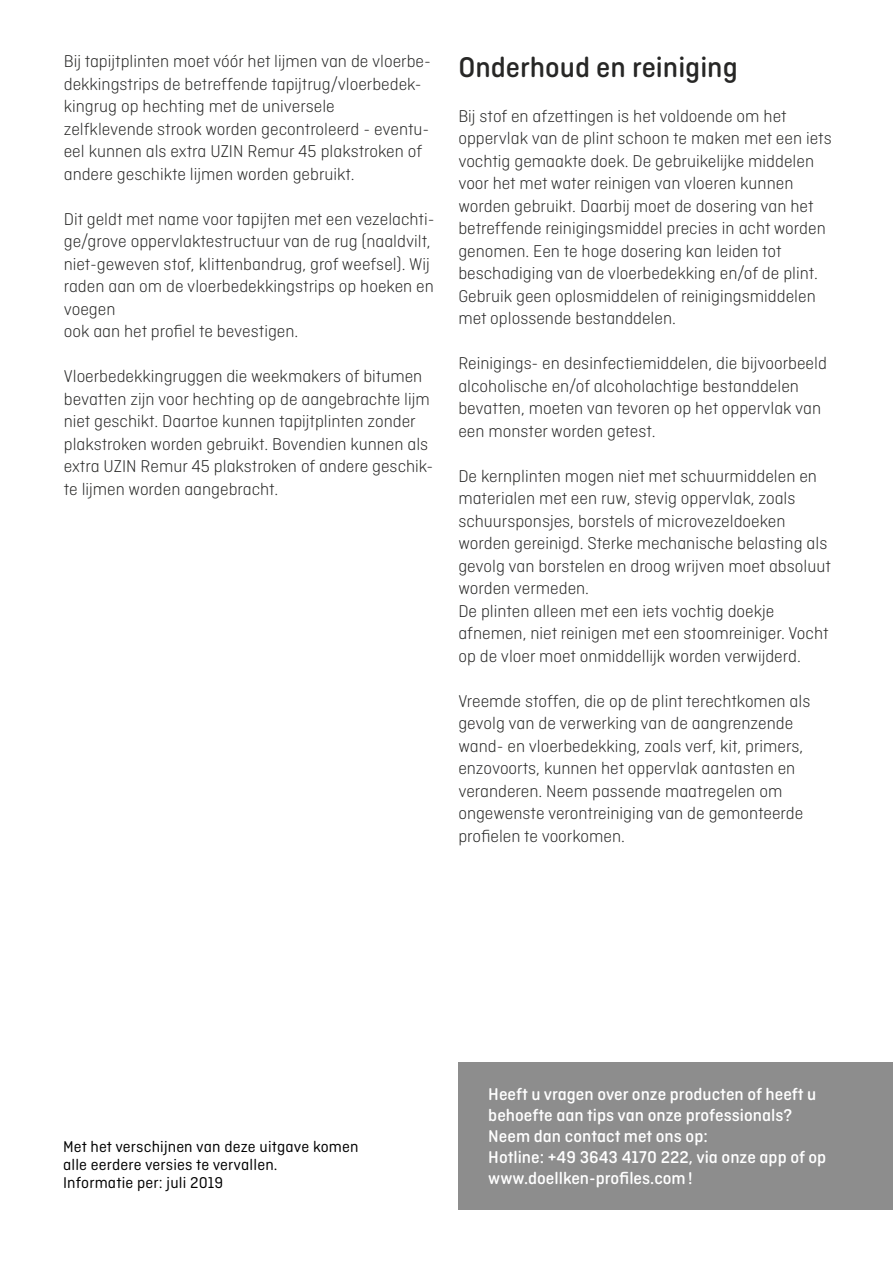
<style>
.page{position:relative;width:893px;height:1263px;background:#fff}
.page>*{position:absolute;margin:0;border:0;box-sizing:border-box;transform-origin:0 0}
.t1{font:500 30px "Ciutadella Rounded";color:#272726}
.t2{font:300 18px/22.5px "Ciutadella Rounded";color:#272726}
.t3{font:500 18px/21px "Ciutadella Rounded";color:#fff}
.t4{font:16.5px/18px "Ciutadella Rounded";letter-spacing:.01em;color:#000}
</style>
<div class="page">
<div style="left:458px;top:1062px;width:435px;height:147px;background:#8d8d8d"></div>
<p class="t2" style="left:64px;top:50px;width:369px">Bij tapijtplinten moet vóór het lijmen van de vloerbe&shy;dekkingstrips de betreffende tapijtrug/vloerbedek&shy;kingrug op hechting met de universele<br>zelfklevende strook worden gecontroleerd - eventu&shy;eel kunnen als extra UZIN Remur 45 plakstroken of andere geschikte lijmen worden gebruikt.</p>
<p class="t2" style="left:64px;top:208px;width:372px">Dit geldt met name voor tapijten met een vezelachti&shy;ge/grove oppervlaktestructuur van de rug (naaldvilt, niet-geweven stof, klittenbandrug, grof weefsel). Wij raden aan om de vloerbedekkingstrips op hoeken en voegen<br>ook aan het profiel te bevestigen.</p>
<p class="t2" style="left:64px;top:365px;width:371px">Vloerbedekkingruggen die weekmakers of bitumen bevatten zijn voor hechting op de aangebrachte lijm niet geschikt. Daartoe kunnen tapijtplinten zonder plakstroken worden gebruikt. Bovendien kunnen als extra UZIN Remur 45 plakstroken of andere geschik&shy;te lijmen worden aangebracht.</p>
<h1 class="t1" style="left:458px;top:50px;width:281px">Onderhoud en reiniging</h1>
<p class="t2" style="left:458px;top:104px;width:375px">Bij stof en afzettingen is het voldoende om het oppervlak van de plint schoon te maken met een iets vochtig gemaakte doek. De gebruikelijke middelen voor het met water reinigen van vloeren kunnen worden gebruikt. Daarbij moet de dosering van het betreffende reinigingsmiddel precies in acht worden genomen. Een te hoge dosering kan leiden tot beschadiging van de vloerbedekking en/of de plint.<br>Gebruik geen oplosmiddelen of reinigingsmiddelen met oplossende bestanddelen.</p>
<p class="t2" style="left:458px;top:352px;width:370px">Reinigings- en desinfectiemiddelen, die bijvoorbeeld alcoholische en/of alcoholachtige bestanddelen bevatten, moeten van tevoren op het oppervlak van een monster worden getest.</p>
<p class="t2" style="left:458px;top:464px;width:374px">De kernplinten mogen niet met schuurmiddelen en materialen met een ruw, stevig oppervlak, zoals schuursponsjes, borstels of microvezeldoeken worden gereinigd. Sterke mechanische belasting als gevolg van borstelen en droog wrijven moet absoluut worden vermeden.<br>De plinten alleen met een iets vochtig doekje afnemen, niet reinigen met een stoomreiniger. Vocht op de vloer moet onmiddellijk worden verwijderd.</p>
<p class="t2" style="left:458px;top:689px;width:354px">Vreemde stoffen, die op de plint terechtkomen als gevolg van de verwerking van de aangrenzende wand- en vloerbedekking, zoals verf, kit, primers, enzovoorts, kunnen het oppervlak aantasten en veranderen. Neem passende maatregelen om ongewenste verontreiniging van de gemonteerde profielen te voorkomen.</p>
<p class="t4" style="left:63px;top:1138px;width:297px">Met het verschijnen van deze uitgave komen alle eerdere versies te vervallen.<br>Informatie per: juli 2019</p>
<p class="t3" style="left:488px;top:1083px;width:339px">Heeft u vragen over onze producten of heeft u behoefte aan tips van onze professionals?<br>Neem dan contact met ons op:<br>Hotline: +49 3643 4170 222, via onze app of op www.doellken-profiles.com!</p>
</div>
